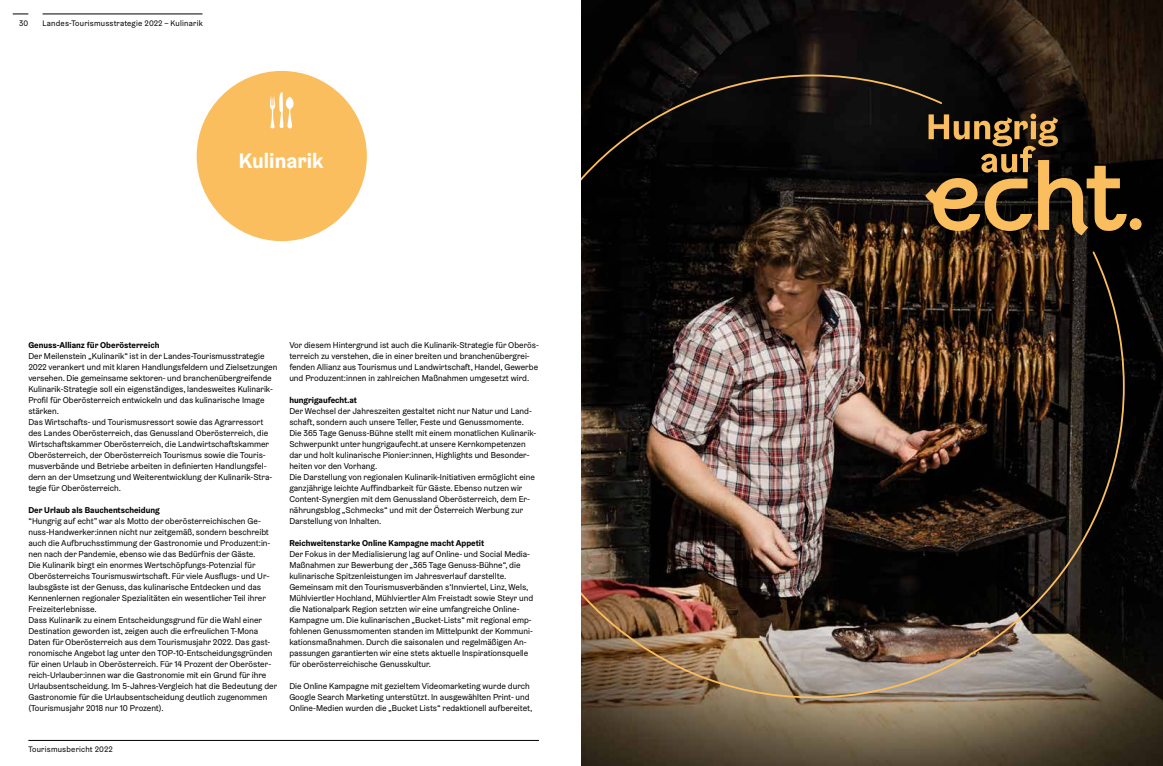
<style>
.page{position:relative;width:1163px;height:766px;background:#fff}
.page>*{position:absolute;margin:0;border:0;box-sizing:border-box;transform-origin:0 0}
.t1{font:700 21px "Graebenbach OE";color:#fff}
.t2{font:8.5px/11px "Graebenbach OE";color:#000}
.t3{font:700 8.5px "Graebenbach OE";color:#000}
.t4{font:8px "Graebenbach OE";letter-spacing:.025em;color:#000}
</style>
<div class="page">
<svg style="left:13px;top:14px;width:15px;height:1px"></svg>
<hr style="left:28px;top:740px;width:511px;height:1px;background:#000">
<div style="left:197px;top:71px;width:170px;height:170px;background:#fbbe5e;border-radius:50%"></div>
<svg style="left:270px;top:92px;width:24px;height:37px"></svg>
<hr style="left:43px;top:14px;width:159px;height:1px;background:#000">
<img style="left:581px;top:0;width:581px;height:765px">
<img style="left:581px;top:74px;width:544px;height:625px">
<div style="left:1129px;top:218px;width:12px;height:12px;background:#fbbe5e;border-radius:50%"></div>
<svg style="left:925px;top:113px;width:201px;height:122px"></svg>
<p class="t4" style="left:19px;top:18px;width:11px">30</p>
<p class="t4" style="left:43px;top:18px;width:162px">Landes-Tourismusstrategie 2022 – Kulinarik</p>
<h1 class="t1" style="left:239px;top:148px;width:86px">Kulinarik</h1>
<p class="t3" style="left:28px;top:339px;width:132px">Genuss-Allianz für Oberösterreich</p>
<p class="t2" style="left:28px;top:350px;width:250px">Der Meilenstein „Kulinarik“ ist in der Landes-Tourismusstrategie 2022 verankert und mit klaren Handlungsfeldern und Zielsetzungen versehen. Die gemeinsame sektoren- und branchenübergreifende Kulinarik-Strategie soll ein eigenständiges, landesweites Kulinarik-Profil für Oberösterreich entwickeln und das kulinarische Image stärken.<br>Das Wirtschafts- und Tourismusressort sowie das Agrarressort des Landes Oberösterreich, das Genussland Oberösterreich, die Wirtschaftskammer Oberösterreich, die Landwirtschaftskammer Oberösterreich, der Oberösterreich Tourismus sowie die Touris&shy;musverbände und Betriebe arbeiten in definierten Handlungsfel&shy;dern an der Umsetzung und Weiterentwicklung der Kulinarik-Stra&shy;tegie für Oberösterreich.</p>
<p class="t3" style="left:28px;top:504px;width:133px">Der Urlaub als Bauchentscheidung</p>
<p class="t2" style="left:28px;top:515px;width:250px">“Hungrig auf echt” war als Motto der oberösterreichischen Ge&shy;nuss-Handwerker:innen nicht nur zeitgemäß, sondern beschreibt auch die Aufbruchsstimmung der Gastronomie und Produzent:in&shy;nen nach der Pandemie, ebenso wie das Bedürfnis der Gäste.<br>Die Kulinarik birgt ein enormes Wertschöpfungs-Potenzial für Oberösterreichs Tourismuswirtschaft. Für viele Ausflugs- und Ur&shy;laubsgäste ist der Genuss, das kulinarische Entdecken und das Kennenlernen regionaler Spezialitäten ein wesentlicher Teil ihrer Freizeiterlebnisse.<br>Dass Kulinarik zu einem Entscheidungsgrund für die Wahl einer Destination geworden ist, zeigen auch die erfreulichen T-Mona Daten für Oberösterreich aus dem Tourismusjahr 2022. Das gast&shy;ronomische Angebot lag unter den TOP-10-Entscheidungsgründen für einen Urlaub in Oberösterreich. Für 14 Prozent der Oberöster&shy;reich-Urlauber:innen war die Gastronomie mit ein Grund für ihre Urlaubsentscheidung. Im 5-Jahres-Vergleich hat die Bedeutung der Gastronomie für die Urlaubsentscheidung deutlich zugenommen (Tourismusjahr 2018 nur 10 Prozent).</p>
<p class="t2" style="left:289px;top:339px;width:251px">Vor diesem Hintergrund ist auch die Kulinarik-Strategie für Oberös&shy;terreich zu verstehen, die in einer breiten und branchenübergrei&shy;fenden Allianz aus Tourismus und Landwirtschaft, Handel, Gewerbe und Produzent:innen in zahlreichen Maßnahmen umgesetzt wird.</p>
<p class="t3" style="left:289px;top:394px;width:69px">hungrigaufecht.at</p>
<p class="t2" style="left:289px;top:405px;width:248px">Der Wechsel der Jahreszeiten gestaltet nicht nur Natur und Land&shy;schaft, sondern auch unsere Teller, Feste und Genussmomente.<br>Die 365 Tage Genuss-Bühne stellt mit einem monatlichen Kulinarik-Schwerpunkt unter hungrigaufecht.at unsere Kernkompetenzen dar und holt kulinarische Pionier:innen, Highlights und Besonder&shy;heiten vor den Vorhang.<br>Die Darstellung von regionalen Kulinarik-Initiativen ermöglicht eine ganzjährige leichte Auffindbarkeit für Gäste. Ebenso nutzen wir Content-Synergien mit dem Genussland Oberösterreich, dem Er&shy;nährungsblog „Schmecks“ und mit der Österreich Werbung zur Darstellung von Inhalten.</p>
<p class="t3" style="left:289px;top:537px;width:196px">Reichweitenstarke Online Kampagne macht Appetit</p>
<p class="t2" style="left:289px;top:548px;width:245px">Der Fokus in der Medialisierung lag auf Online- und Social Media-Maßnahmen zur Bewerbung der „365 Tage Genuss-Bühne“, die kulinarische Spitzenleistungen im Jahresverlauf darstellte.<br>Gemeinsam mit den Tourismusverbänden s‘Innviertel, Linz, Wels, Mühlviertler Hochland, Mühlviertler Alm Freistadt sowie Steyr und die Nationalpark Region setzten wir eine umfangreiche Online-Kampagne um. Die kulinarischen „Bucket-Lists“ mit regional emp&shy;fohlenen Genussmomenten standen im Mittelpunkt der Kommuni&shy;kationsmaßnahmen. Durch die saisonalen und regelmäßigen An&shy;passungen garantierten wir eine stets aktuelle Inspirationsquelle für oberösterreichische Genusskultur.</p>
<p class="t2" style="left:289px;top:680px;width:244px">Die Online Kampagne mit gezieltem Videomarketing wurde durch<br>Google Search Marketing unterstützt. In ausgewählten Print- und<br>Online-Medien wurden die „Bucket Lists“ redaktionell aufbereitet,</p>
<p class="t4" style="left:28px;top:744px;width:86px">Tourismusbericht 2022</p>
</div>
